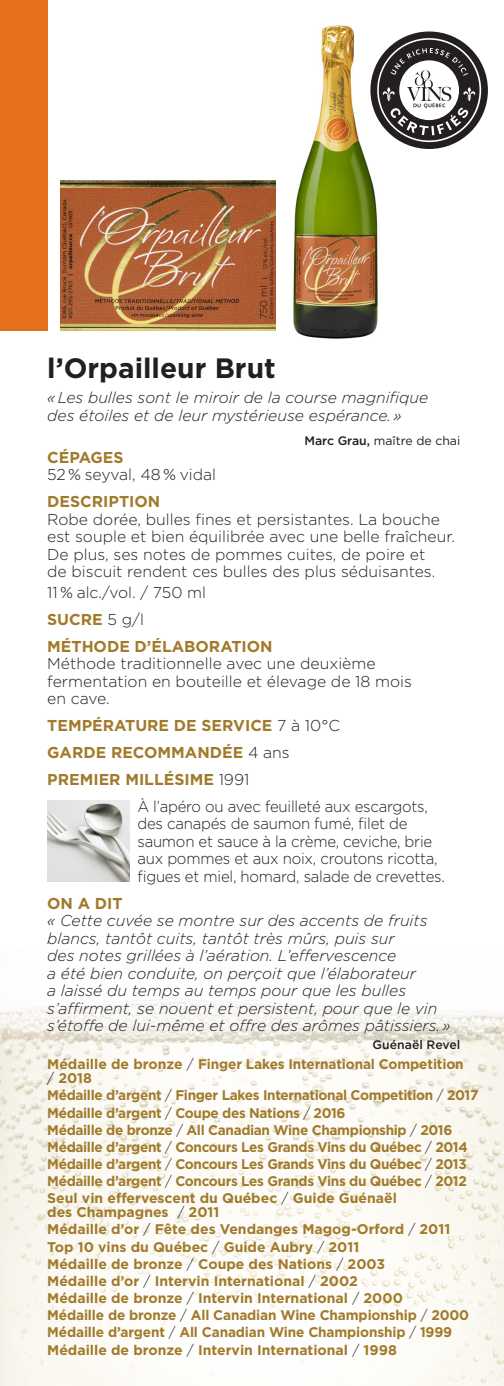
<style>
.page{position:relative;width:504px;height:1386px;background:#fff}
.page>*{position:absolute;margin:0;border:0;box-sizing:border-box;transform-origin:0 0}
.t1{font:700 28px "Gotham";color:#231f20}
.t2{font:italic 300 15.75px/17.5px "Gotham";color:#231f20}
.t3{font:300 15.75px/17.5px "Gotham";color:#231f20}
.t4{font:300 15.75px/17.5px "Gotham";color:#231f20;scale:.95 1}
.t5{font:700 15.75px "Gotham";color:#a17a2c}
.t6{font:700 14px/14px "Gotham";letter-spacing:-.01em;color:#a17a2c}
.t7{font:12.25px "Gotham";color:#231f20}
.t8{font:500 12.25px "Gotham";color:#231f20}
.s1{font-weight:500}
.s2{font-weight:700;color:#a17a2c}
.s3{font-weight:300;color:#231f20}
.s4{font-weight:700;font-style:normal;color:#a17a2c}
</style>
<div class="page">
<img style="left:293px;top:25px;width:85px;height:314px">
<img style="left:0;top:998px;width:504px;height:388px">
<div style="left:0;top:0;width:47px;height:330px;background:#e4701e"></div>
<img style="left:47px;top:801px;width:83px;height:81px">
<svg style="left:370px;top:32px;width:118px;height:117px"></svg>
<img style="left:60px;top:180px;width:216px;height:150px">
<p class="t1" style="left:47px;top:349px;width:230px">l’Orpailleur Brut</p>
<p class="t2" style="left:47px;top:388px;width:383px">« Les bulles sont le miroir de la course magnifique des étoiles et de leur mystérieuse espérance. »</p>
<p class="t7" style="left:304px;top:433px;width:157px"><span class="s1">Marc Grau,</span> maître de chai</p>
<p class="t3" style="left:47px;top:448px;width:170px"><span class="s2">CÉPAGES<br></span>52 % seyval, 48 % vidal</p>
<p class="t3" style="left:47px;top:492px;width:409px"><span class="s2">DESCRIPTION<br></span>Robe dorée, bulles fines et persistantes. La bouche est souple et bien équilibrée avec une belle fraîcheur.<br>De plus, ses notes de pommes cuites, de poire et<br>de biscuit rendent ces bulles des plus séduisantes.</p>
<p class="t3" style="left:47px;top:583px;width:160px">11 % alc./vol. / 750 ml</p>
<p class="t5" style="left:47px;top:609px;width:98px">SUCRE <span class="s3">5 g/l</span></p>
<p class="t3" style="left:47px;top:637px;width:366px"><span class="s2">MÉTHODE D’ÉLABORATION<br></span>Méthode traditionnelle avec une deuxième fermentation en bouteille et élevage de 18 mois en cave.</p>
<p class="t5" style="left:47px;top:715px;width:294px">TEMPÉRATURE DE SERVICE <span class="s3">7 à 10°C</span></p>
<p class="t5" style="left:47px;top:742px;width:244px">GARDE RECOMMANDÉE <span class="s3">4 ans</span></p>
<p class="t5" style="left:47px;top:769px;width:204px">PREMIER MILLÉSIME <span class="s3">1991</span></p>
<p class="t4" style="left:137px;top:797px;width:325px">À l’apéro ou avec feuilleté aux escargots, des canapés de saumon fumé, filet de saumon et sauce à la crème, ceviche, brie aux pommes et aux noix, croutons ricotta, figues et miel, homard, salade de crevettes.</p>
<p class="t2" style="left:47px;top:894px;width:405px"><span class="s4">ON A DIT<br></span>« Cette cuvée se montre sur des accents de fruits blancs, tantôt cuits, tantôt très mûrs, puis sur<br>des notes grillées à l’aération. L’effervescence<br>a été bien conduite, on perçoit que l’élaborateur<br>a laissé du temps au temps pour que les bulles s’affirment, se nouent et persistent, pour que le vin s’étoffe de lui-même et offre des arômes pâtissiers. »</p>
<p class="t8" style="left:373px;top:1036px;width:89px">Guénaël Revel</p>
<p class="t6" style="left:47px;top:1057px;width:418px">Médaille de bronze <span class="s3">/</span> Finger Lakes International Competition <span class="s3">/</span> 2018</p>
<p class="t6" style="left:47px;top:1088px;width:433px">Médaille d’argent <span class="s3">/</span> Finger Lakes International Competition <span class="s3">/</span> 2017</p>
<p class="t6" style="left:47px;top:1106px;width:300px">Médaille d’argent <span class="s3">/</span> Coupe des Nations <span class="s3">/</span> 2016</p>
<p class="t6" style="left:47px;top:1123px;width:407px">Médaille de bronze <span class="s3">/</span> All Canadian Wine Championship <span class="s3">/</span> 2016</p>
<p class="t6" style="left:47px;top:1140px;width:422px">Médaille d’argent <span class="s3">/</span> Concours Les Grands Vins du Québec <span class="s3">/</span> 2014</p>
<p class="t6" style="left:47px;top:1157px;width:421px">Médaille d’argent <span class="s3">/</span> Concours Les Grands Vins du Québec <span class="s3">/</span> 2013</p>
<p class="t6" style="left:47px;top:1174px;width:421px">Médaille d’argent <span class="s3">/</span> Concours Les Grands Vins du Québec <span class="s3">/</span> 2012</p>
<p class="t6" style="left:47px;top:1191px;width:351px">Seul vin effervescent du Québec <span class="s3">/</span> Guide Guénaël des Champagnes <span class="s3">/</span> 2011</p>
<p class="t6" style="left:47px;top:1222px;width:405px">Médaille d’or <span class="s3">/</span> Fête des Vendanges Magog-Orford <span class="s3">/</span> 2011</p>
<p class="t6" style="left:47px;top:1240px;width:314px">Top 10 vins du Québec <span class="s3">/</span> Guide Aubry <span class="s3">/</span> 2011</p>
<p class="t6" style="left:47px;top:1257px;width:340px">Médaille de bronze <span class="s3">/</span> Coupe des Nations <span class="s3">/</span> 2003</p>
<p class="t6" style="left:47px;top:1274px;width:312px">Médaille d’or <span class="s3">/</span> Intervin International <span class="s3">/</span> 2002</p>
<p class="t6" style="left:47px;top:1291px;width:357px">Médaille de bronze <span class="s3">/</span> Intervin International <span class="s3">/</span> 2000</p>
<p class="t6" style="left:47px;top:1308px;width:423px">Médaille de bronze <span class="s3">/</span> All Canadian Wine Championship <span class="s3">/</span> 2000</p>
<p class="t6" style="left:47px;top:1325px;width:407px">Médaille d’argent <span class="s3">/</span> All Canadian Wine Championship <span class="s3">/</span> 1999</p>
<p class="t6" style="left:47px;top:1342px;width:351px">Médaille de bronze <span class="s3">/</span> Intervin International <span class="s3">/</span> 1998</p>
</div>
